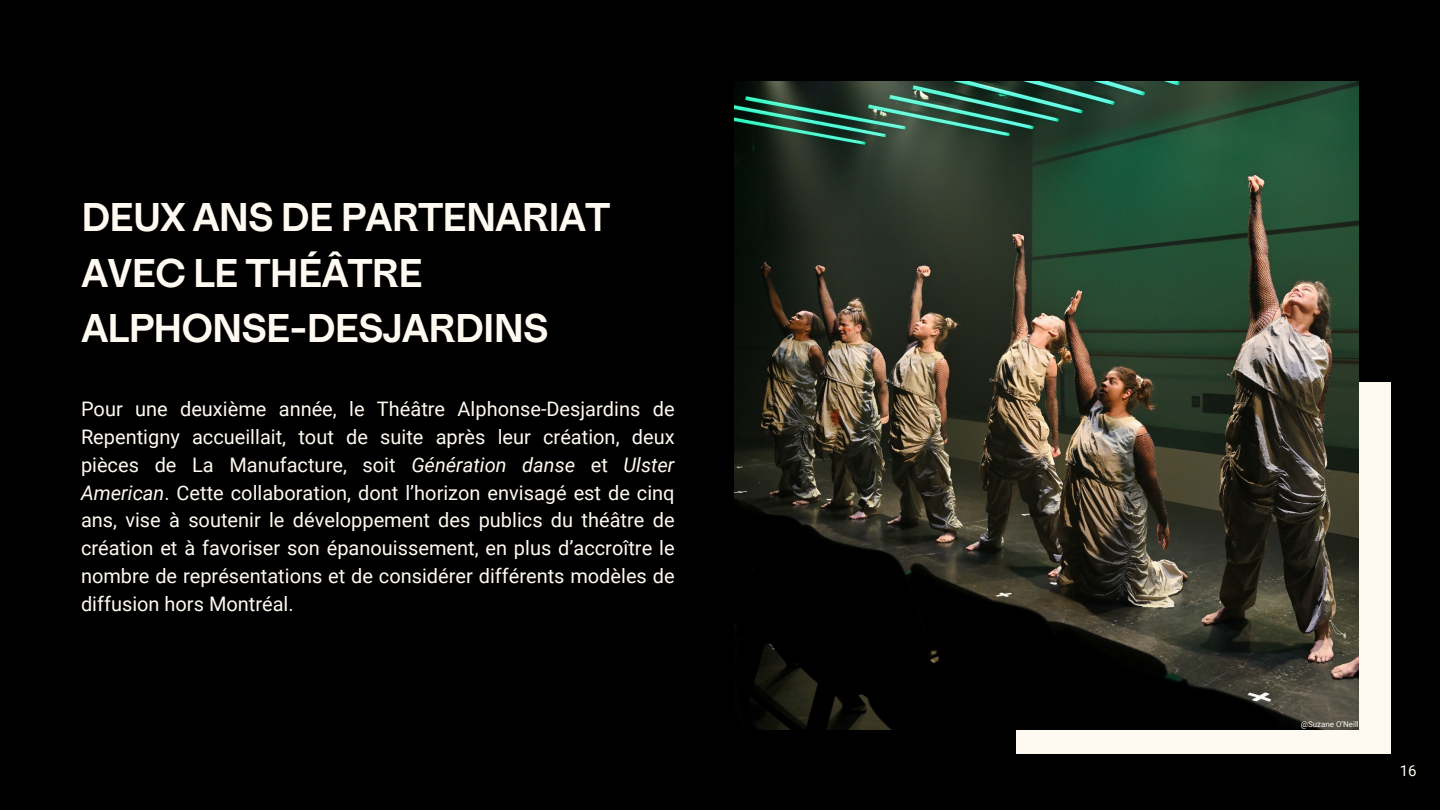
<style>
.page{position:relative;width:1440px;height:810px;background:#000}
.page>*{position:absolute;margin:0;border:0;box-sizing:border-box;transform-origin:0 0}
.t1{font:600 40px/55.5px "Medium LL";letter-spacing:-.035em;color:#fef9f1}
.t2{font:20px/27.8px "Roboto";color:#fef9f1;text-align:justify}
.t3{font:15px "Roboto";color:#fef9f1}
.t4{font:8px "Roboto";color:#fef9f1}
.s1{font-style:italic}
</style>
<div class="page">
<div style="left:1016px;top:382px;width:375px;height:372px;background:#fef9f1"></div>
<img style="left:735px;top:81px;width:624px;height:648px">
<h2 class="t1" style="left:81px;top:189px;width:531px">DEUX ANS DE PARTENARIAT<br>AVEC LE THÉÂTRE<br>ALPHONSE-DESJARDINS</h2>
<p class="t2" style="left:81px;top:396px;width:595px">Pour une deuxième année, le Théâtre Alphonse-Desjardins de Repentigny accueillait, tout de suite après leur création, deux pièces de La Manufacture, soit <span class="s1">Génération danse</span> et <span class="s1">Ulster American</span>. Cette collaboration, dont l’horizon envisagé est de cinq ans, vise à soutenir le développement des publics du théâtre de création et à favoriser son épanouissement, en plus d’accroître le nombre de représentations et de considérer différents modèles de diffusion hors Montréal.</p>
<p class="t4" style="left:1301px;top:720px;width:60px">@Suzane O’Neill</p>
<p class="t3" style="left:1400px;top:762px;width:18px">16</p>
</div>
